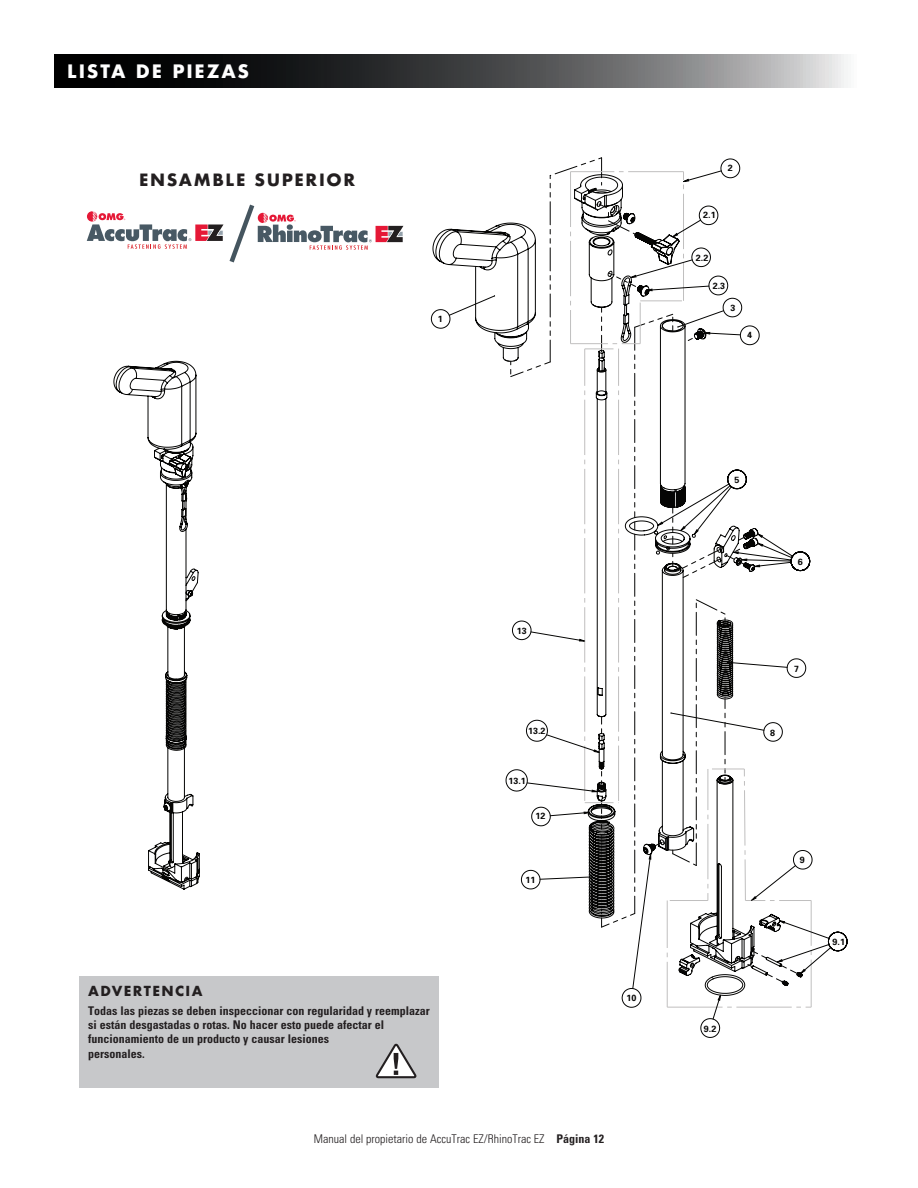
<style>
.page{position:relative;width:918px;height:1188px;background:#fff}
.page>*{position:absolute;margin:0;border:0;box-sizing:border-box;transform-origin:0 0}
.t1{font:700 18px "Futura";letter-spacing:.1em;color:#fff}
.t2{font:700 16.5px "Futura";letter-spacing:.1em;color:#231f20}
.t3{font:700 13.5px "Futura";letter-spacing:.1em;color:#231f20}
.t4{font:700 condensed 12px/14.2px "Univers LT Pro";color:#231f20}
.t5{font:300 condensed 12px "Univers LT Pro";color:#231f20}
.t6{font:700 9px "Univers";color:#050504}
.s1{font-weight:700}
</style>
<div class="page">
<svg style="left:54px;top:54px;width:794px;height:34px;background:#4b4c4d"></svg>
<div style="left:79px;top:976px;width:360px;height:111px;background:#c7c8ca"></div>
<svg style="left:376px;top:1044px;width:40px;height:34px"></svg>
<svg style="left:87px;top:204px;width:316px;height:59px"></svg>
<svg style="left:448px;top:170px;width:384px;height:850px"></svg>
<svg style="left:494px;top:179px;width:311px;height:821px"></svg>
<svg style="left:113px;top:361px;width:83px;height:529px"></svg>
<svg style="left:196px;top:372px;width:4px;height:513px"></svg>
<h1 class="t1" style="left:67px;top:58px;width:183px">LISTA DE PIEZAS</h1>
<h2 class="t2" style="left:139px;top:168px;width:217px">ENSAMBLE SUPERIOR</h2>
<p class="t6" style="left:438px;top:314px;width:6px">1</p>
<p class="t6" style="left:517px;top:625px;width:11px">13</p>
<p class="t6" style="left:528px;top:725px;width:19px">13.2</p>
<p class="t6" style="left:509px;top:775px;width:19px">13.1</p>
<p class="t6" style="left:536px;top:810px;width:11px">12</p>
<p class="t6" style="left:526px;top:874px;width:11px">11</p>
<p class="t3" style="left:88px;top:981px;width:116px">ADVERTENCIA</p>
<p class="t4" style="left:88px;top:1003px;width:343px">Todas las piezas se deben inspeccionar con regularidad y reemplazar si están desgastadas o rotas. No hacer esto puede afectar el funcionamiento de un producto y causar lesiones<br>personales.</p>
<p class="t6" style="left:627px;top:992px;width:11px">10</p>
<p class="t5" style="left:314px;top:1130px;width:292px">Manual del propietario de AccuTrac EZ/RhinoTrac EZ <span class="s1">Página 12</span></p>
<p class="t6" style="left:728px;top:162px;width:6px">2</p>
<p class="t6" style="left:703px;top:209px;width:14px">2.1</p>
<p class="t6" style="left:696px;top:252px;width:14px">2.2</p>
<p class="t6" style="left:713px;top:280px;width:14px">2.3</p>
<p class="t6" style="left:731px;top:302px;width:6px">3</p>
<p class="t6" style="left:747px;top:329px;width:6px">4</p>
<p class="t6" style="left:735px;top:474px;width:6px">5</p>
<p class="t6" style="left:798px;top:556px;width:6px">6</p>
<p class="t6" style="left:794px;top:663px;width:6px">7</p>
<p class="t6" style="left:770px;top:727px;width:6px">8</p>
<p class="t6" style="left:704px;top:1023px;width:14px">9.2</p>
<p class="t6" style="left:800px;top:854px;width:6px">9</p>
<p class="t6" style="left:833px;top:936px;width:14px">9.1</p>
</div>
